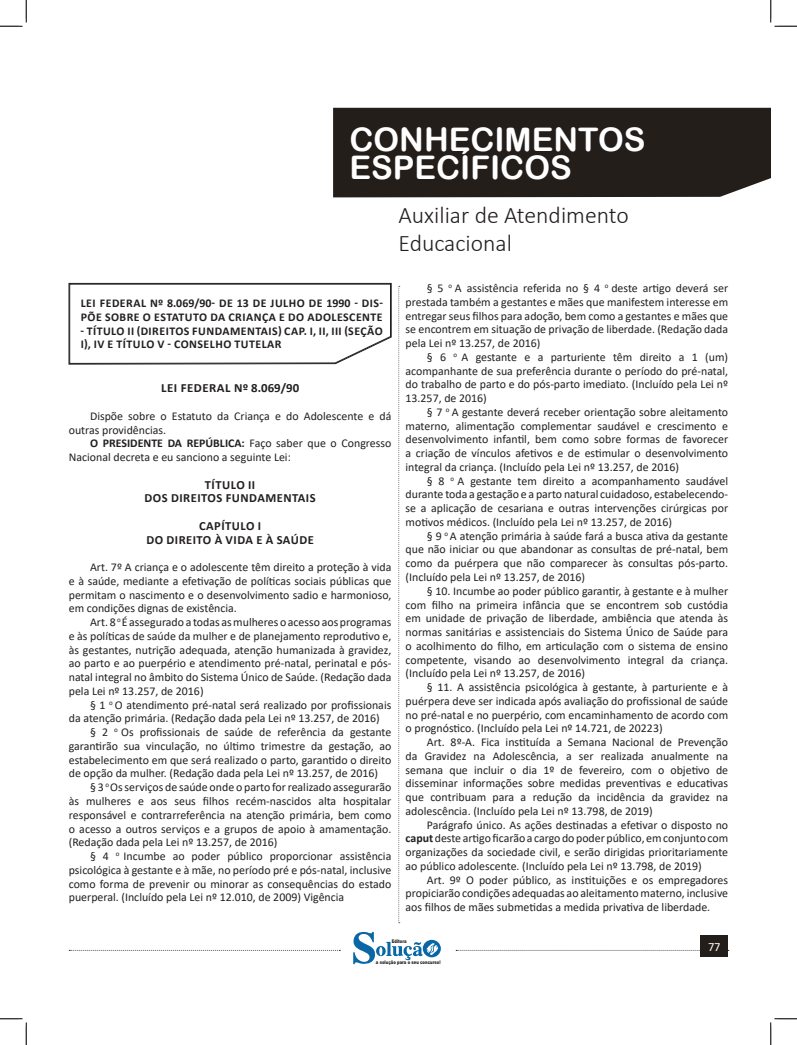
<style>
.page{position:relative;width:797px;height:1045px;background:#fff}
.page>*{position:absolute;margin:0;border:0;box-sizing:border-box;transform-origin:0 0}
.t1{font:32.5px/27.5px "Arial Rounded MT Bold";color:#fff}
.t2{font:300 23.75px/27.5px "Calibri";color:#231f20}
.TITULO_EM_CAIXAS__ASSUNTO{font:700 12.5px "Calibri";letter-spacing:.04em;color:#231f20}
.t3{font:12.5px "Calibri";color:#fff}
.t4{font:11.88px/13.8px "Calibri";color:#231f20;text-align:justify}
.CAIXINHAS{font:700 11.88px/13.8px "Calibri";letter-spacing:.04em;color:#231f20}
.t5{font:900 5px "Arial";color:#231f20;scale:.76 1}
.s1{font-weight:700}
</style>
<div class="page">
<svg style="left:398px;top:286px;width:2px;height:637px"></svg>
<svg style="left:69px;top:950px;width:271px;height:1px"></svg>
<svg style="left:456px;top:950px;width:273px;height:1px"></svg>
<div style="left:333px;top:108px;width:437px;height:89px;background:#241e1b"></div>
<div style="left:349px;top:128px;width:408px;height:51px;background:#241e1b"></div>
<div style="left:700px;top:935px;width:28px;height:22px;background:#241e1b"></div>
<svg style="left:353px;top:932px;width:88px;height:33px"></svg>
<svg style="left:69px;top:283px;width:322px;height:81px"></svg>
<svg style="left:0;top:0;width:27px;height:27px"></svg>
<svg style="left:0;top:1018px;width:27px;height:27px"></svg>
<svg style="left:770px;top:0;width:27px;height:27px"></svg>
<svg style="left:770px;top:1018px;width:27px;height:27px"></svg>
<h1 class="t1" style="left:349px;top:126px;width:297px">CONHECIMENTOS<br>ESPECÍFICOS</h1>
<h2 class="t2" style="left:398px;top:201px;width:232px">Auxiliar de Atendimento<br>Educacional</h2>
<p class="CAIXINHAS" style="left:81px;top:296px;width:304px">LEI FEDERAL Nº 8.069/90- DE 13 DE JULHO DE 1990 - DIS-<br>PÕE SOBRE O ESTATUTO DA CRIANÇA E DO ADOLESCENTE</p>
<p class="CAIXINHAS" style="left:80px;top:323px;width:304px">- TÍTULO II (DIREITOS FUNDAMENTAIS) CAP. I, II, III (SEÇÃO<br>I), IV E TÍTULO V - CONSELHO TUTELAR</p>
<p class="TITULO_EM_CAIXAS__ASSUNTO" style="left:161px;top:379px;width:139px">LEI FEDERAL Nº 8.069/90</p>
<p class="t4" style="left:69px;top:409px;width:324px;text-indent:21px">Dispõe sobre o Estatuto da Criança e do Adolescente e dá outras providências.</p>
<p class="t4" style="left:69px;top:436px;width:324px;text-indent:21px"><span class="s1">O PRESIDENTE DA REPÚBLICA:</span> Faço saber que o Congresso<br>Nacional decreta e eu sanciono a seguinte Lei:</p>
<p class="TITULO_EM_CAIXAS__ASSUNTO" style="left:205px;top:475px;width:52px">TÍTULO II</p>
<p class="TITULO_EM_CAIXAS__ASSUNTO" style="left:144px;top:489px;width:173px">DOS DIREITOS FUNDAMENTAIS</p>
<p class="TITULO_EM_CAIXAS__ASSUNTO" style="left:199px;top:517px;width:64px">CAPÍTULO I</p>
<p class="TITULO_EM_CAIXAS__ASSUNTO" style="left:146px;top:530px;width:169px">DO DIREITO À VIDA E À SAÚDE</p>
<p class="t4" style="left:69px;top:560px;width:324px;text-indent:21px">Art. 7º A criança e o adolescente têm direito a proteção à vida e à saúde, mediante a efetivação de políticas sociais públicas que permitam o nascimento e o desenvolvimento sadio e harmonioso, em condições dignas de existência.</p>
<p class="t4" style="left:69px;top:615px;width:324px;text-indent:21px">Art. 8 <sup>o</sup> É assegurado a todas as mulheres o acesso aos programas e às políticas de saúde da mulher e de planejamento reprodutivo e, às gestantes, nutrição adequada, atenção humanizada à gravidez, ao parto e ao puerpério e atendimento pré-natal, perinatal e pós&shy;natal integral no âmbito do Sistema Único de Saúde. (Redação dada pela Lei nº 13.257, de 2016)</p>
<p class="t4" style="left:69px;top:697px;width:324px;text-indent:21px">§ 1 <sup>o</sup> O atendimento pré-natal será realizado por profissionais da atenção primária. (Redação dada pela Lei nº 13.257, de 2016)</p>
<p class="t4" style="left:69px;top:725px;width:324px;text-indent:21px">§ 2 <sup>o</sup> Os profissionais de saúde de referência da gestante garantirão sua vinculação, no último trimestre da gestação, ao estabelecimento em que será realizado o parto, garantido o direito de opção da mulher. (Redação dada pela Lei nº 13.257, de 2016)</p>
<p class="t4" style="left:69px;top:780px;width:324px;text-indent:21px">§ 3 <sup>o</sup> Os serviços de saúde onde o parto for realizado assegurarão às mulheres e aos seus filhos recém-nascidos alta hospitalar responsável e contrarreferência na atenção primária, bem como o acesso a outros serviços e a grupos de apoio à amamentação. (Redação dada pela Lei nº 13.257, de 2016)</p>
<p class="t4" style="left:69px;top:849px;width:324px;text-indent:21px">§ 4 <sup>o</sup> Incumbe ao poder público proporcionar assistência psicológica à gestante e à mãe, no período pré e pós-natal, inclusive como forma de prevenir ou minorar as consequências do estado puerperal. (Incluído pela Lei nº 12.010, de 2009) Vigência</p>
<p class="t4" style="left:405px;top:281px;width:324px;text-indent:21px">§ 5 <sup>o</sup> A assistência referida no § 4 <sup>o</sup> deste artigo deverá ser prestada também a gestantes e mães que manifestem interesse em entregar seus filhos para adoção, bem como a gestantes e mães que se encontrem em situação de privação de liberdade. (Redação dada pela Lei nº 13.257, de 2016)</p>
<p class="t4" style="left:405px;top:350px;width:324px;text-indent:21px">§ 6 <sup>o</sup> A gestante e a parturiente têm direito a 1 (um) acompanhante de sua preferência durante o período do pré-natal, do trabalho de parto e do pós-parto imediato. (Incluído pela Lei nº 13.257, de 2016)</p>
<p class="t4" style="left:405px;top:405px;width:324px;text-indent:21px">§ 7 <sup>o</sup> A gestante deverá receber orientação sobre aleitamento materno, alimentação complementar saudável e crescimento e desenvolvimento infantil, bem como sobre formas de favorecer a criação de vínculos afetivos e de estimular o desenvolvimento integral da criança. (Incluído pela Lei nº 13.257, de 2016)</p>
<p class="t4" style="left:405px;top:473px;width:324px;text-indent:21px">§ 8 <sup>o</sup> A gestante tem direito a acompanhamento saudável durante toda a gestação e a parto natural cuidadoso, estabelecendo&shy;se a aplicação de cesariana e outras intervenções cirúrgicas por motivos médicos. (Incluído pela Lei nº 13.257, de 2016)</p>
<p class="t4" style="left:405px;top:528px;width:324px;text-indent:21px">§ 9 <sup>o</sup> A atenção primária à saúde fará a busca ativa da gestante que não iniciar ou que abandonar as consultas de pré-natal, bem como da puérpera que não comparecer às consultas pós-parto. (Incluído pela Lei nº 13.257, de 2016)</p>
<p class="t4" style="left:405px;top:583px;width:324px;text-indent:21px">§ 10. Incumbe ao poder público garantir, à gestante e à mulher com filho na primeira infância que se encontrem sob custódia em unidade de privação de liberdade, ambiência que atenda às normas sanitárias e assistenciais do Sistema Único de Saúde para o acolhimento do filho, em articulação com o sistema de ensino competente, visando ao desenvolvimento integral da criança. (Incluído pela Lei nº 13.257, de 2016)</p>
<p class="t4" style="left:405px;top:680px;width:324px;text-indent:21px">§ 11. A assistência psicológica à gestante, à parturiente e à puérpera deve ser indicada após avaliação do profissional de saúde no pré-natal e no puerpério, com encaminhamento de acordo com o prognóstico. (Incluído pela Lei nº 14.721, de 20223)</p>
<p class="t4" style="left:405px;top:735px;width:324px;text-indent:21px">Art. 8º-A. Fica instituída a Semana Nacional de Prevenção da Gravidez na Adolescência, a ser realizada anualmente na semana que incluir o dia 1º de fevereiro, com o objetivo de disseminar informações sobre medidas preventivas e educativas que contribuam para a redução da incidência da gravidez na adolescência. (Incluído pela Lei nº 13.798, de 2019)</p>
<p class="t4" style="left:405px;top:817px;width:324px;text-indent:21px">Parágrafo único. As ações destinadas a efetivar o disposto no <span class="s1">caput</span> deste artigo ficarão a cargo do poder público, em conjunto com organizações da sociedade civil, e serão dirigidas prioritariamente ao público adolescente. (Incluído pela Lei nº 13.798, de 2019)</p>
<p class="t4" style="left:405px;top:872px;width:324px;text-indent:21px">Art. 9º O poder público, as instituições e os empregadores propiciarão condições adequadas ao aleitamento materno, inclusive aos filhos de mães submetidas a medida privativa de liberdade.</p>
<p class="t5" style="left:392px;top:938px;width:21px">Editora</p>
<p class="t5" style="left:376px;top:958px;width:86px">a solução para o seu concurso!</p>
<p class="t3" style="left:708px;top:938px;width:14px">77</p>
</div>
